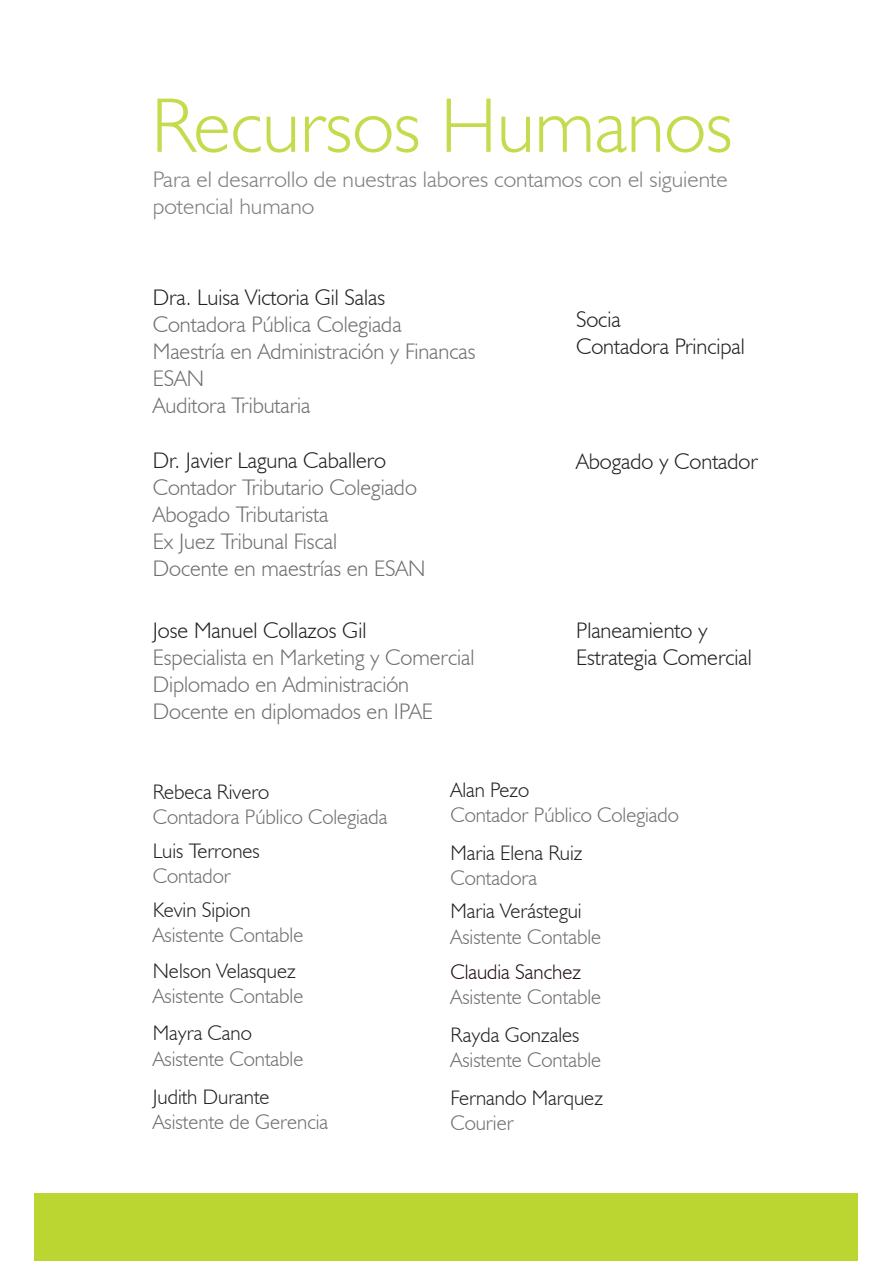
<style>
.page{position:relative;width:893px;height:1263px;background:#fff}
.page>*{position:absolute;margin:0;border:0;box-sizing:border-box;transform-origin:0 0}
.t1{font:300 77.85px "Humanist 521 BT";color:#bcd631}
.t2{font:300 22.5px/27px "Humanist 521 BT";color:#6d6e71}
.t3{font:300 22.5px/27px "Humanist 521 BT";color:#231f20}
.t4{font:300 22.5px/27px "Humanist 521 BT";color:#7d7e81;scale:1.05 1}
.t5{font:300 21px "Humanist 521 BT";color:#6d6e71}
.t6{font:300 21px "Humanist 521 BT";color:#231f20}
.t7{font:300 21px "Humanist 521 BT";color:#210c0d}
</style>
<div class="page">
<div style="left:35px;top:1193px;width:823px;height:68px;background:#bcd631"></div>
<h1 class="t1" style="left:151px;top:77px;width:583px">Recursos Humanos</h1>
<p class="t4" style="left:153px;top:166px;width:549px">Para el desarrollo de nuestras labores contamos con el siguiente potencial humano</p>
<p class="t3" style="left:153px;top:283px;width:234px">Dra. Luisa Victoria Gil Salas</p>
<p class="t2" style="left:153px;top:310px;width:324px">Contadora Pública Colegiada<br>Maestría en Administración y Financas<br>ESAN<br>Auditora Tributaria</p>
<p class="t3" style="left:153px;top:446px;width:235px">Dr. Javier Laguna Caballero</p>
<p class="t2" style="left:153px;top:473px;width:274px">Contador Tributario Colegiado<br>Abogado Tributarista<br>Ex Juez Tribunal Fiscal<br>Docente en maestrías en ESAN</p>
<p class="t3" style="left:153px;top:617px;width:215px">Jose Manuel Collazos Gil</p>
<p class="t2" style="left:153px;top:644px;width:323px">Especialista en Marketing y Comercial<br>Diplomado en Administración<br>Docente en diplomados en IPAE</p>
<p class="t3" style="left:576px;top:306px;width:170px">Socia<br>Contadora Principal</p>
<p class="t3" style="left:576px;top:447px;width:183px">Abogado y Contador</p>
<p class="t3" style="left:576px;top:617px;width:177px">Planeamiento y<br>Estrategia Comercial</p>
<p class="t6" style="left:153px;top:779px;width:118px">Rebeca Rivero</p>
<p class="t5" style="left:153px;top:804px;width:236px">Contadora Público Colegiada</p>
<p class="t6" style="left:153px;top:838px;width:109px">Luis Terrones</p>
<p class="t5" style="left:153px;top:863px;width:80px">Contador</p>
<p class="t6" style="left:153px;top:897px;width:99px">Kevin Sipion</p>
<p class="t5" style="left:153px;top:922px;width:152px">Asistente Contable</p>
<p class="t6" style="left:153px;top:958px;width:144px">Nelson Velasquez</p>
<p class="t5" style="left:153px;top:983px;width:152px">Asistente Contable</p>
<p class="t6" style="left:153px;top:1020px;width:101px">Mayra Cano</p>
<p class="t5" style="left:153px;top:1045px;width:152px">Asistente Contable</p>
<p class="t6" style="left:153px;top:1083px;width:118px">Judith Durante</p>
<p class="t5" style="left:153px;top:1109px;width:177px">Asistente de Gerencia</p>
<p class="t6" style="left:450px;top:777px;width:80px">Alan Pezo</p>
<p class="t5" style="left:450px;top:802px;width:230px">Contador Público Colegiado</p>
<p class="t6" style="left:450px;top:839px;width:133px">Maria Elena Ruiz</p>
<p class="t5" style="left:450px;top:865px;width:88px">Contadora</p>
<p class="t6" style="left:450px;top:898px;width:133px">Maria Verástegui</p>
<p class="t5" style="left:450px;top:923px;width:152px">Asistente Contable</p>
<p class="t7" style="left:450px;top:959px;width:132px">Claudia Sanchez</p>
<p class="t5" style="left:450px;top:984px;width:152px">Asistente Contable</p>
<p class="t6" style="left:450px;top:1022px;width:130px">Rayda Gonzales</p>
<p class="t5" style="left:450px;top:1047px;width:152px">Asistente Contable</p>
<p class="t6" style="left:450px;top:1085px;width:154px">Fernando Marquez</p>
<p class="t5" style="left:450px;top:1110px;width:65px">Courier</p>
</div>
